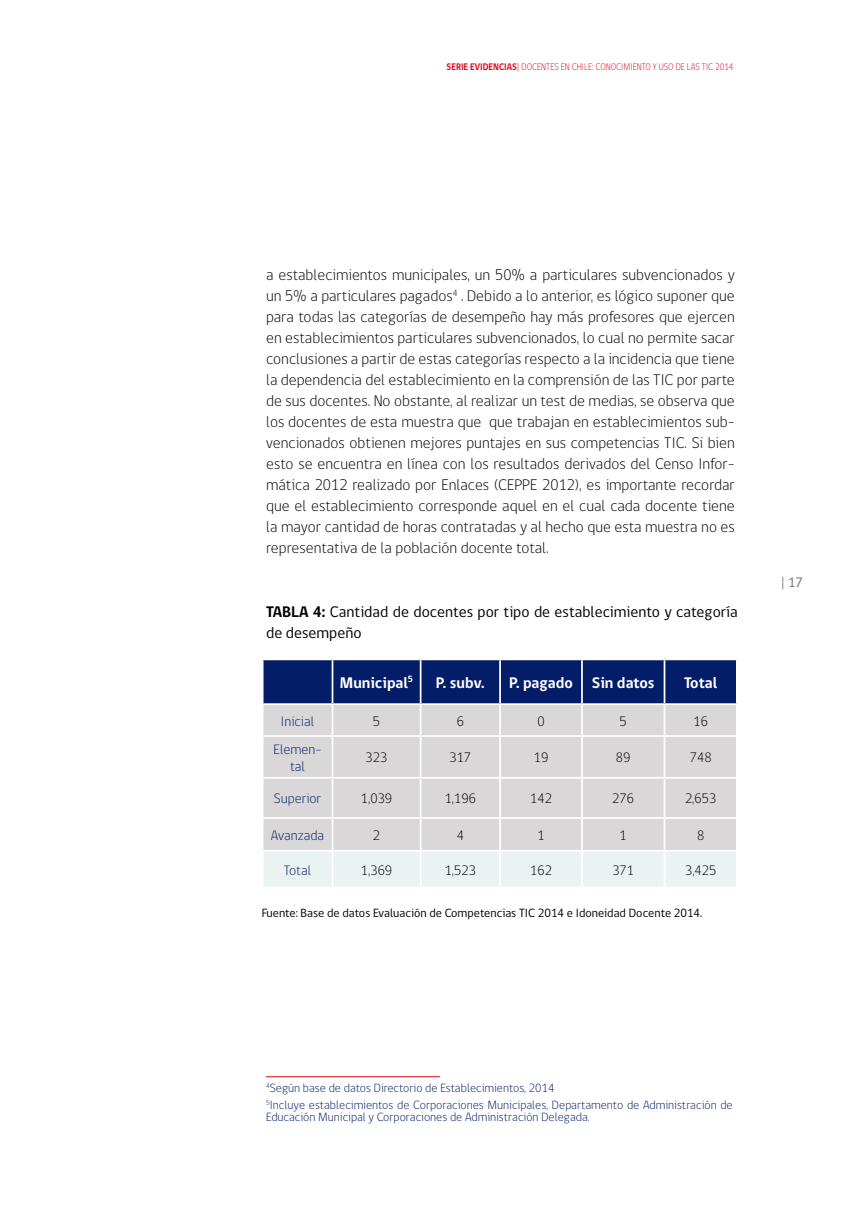
<style>
.page{position:relative;width:844px;height:1216px;background:#fff}
.page>*{position:absolute;margin:0;border:0;box-sizing:border-box;transform-origin:0 0}
.t1{font:300 15.75px/21px "gob CL";color:#000;text-align:justify}
.t2{font:15.75px/21px "gob CL";color:#000}
.t3{font:700 15.75px "gob CL";color:#fff}
.t4{font:300 14px "gob CL";color:#000}
.t5{font:300 14px/16.8px "gob CL";color:#031d68;text-align:center}
.t6{font:14px "gob CL";color:#706f6f}
.t7{font:300 12.25px/16.8px "gob CL";color:#031d68}
.t8{font:12.25px "gob CL";color:#000}
.t9{font:300 9.8px "gob CL";color:#d8091d;scale:.9 1}
.s1{font-weight:700}
</style>
<div class="page">
<div style="left:263px;top:660px;width:472px;height:43px;background:#031d68"></div>
<div style="left:263px;top:705px;width:472px;height:145px;background:#d9d7d8"></div>
<div style="left:264px;top:852px;width:471px;height:34px;background:#ebf2f2"></div>
<hr style="left:331px;top:660px;width:2px;height:43px;background:#fff">
<hr style="left:419px;top:660px;width:2px;height:43px;background:#fff">
<hr style="left:499px;top:660px;width:2px;height:43px;background:#fff">
<hr style="left:581px;top:660px;width:1px;height:43px;background:#fff">
<hr style="left:663px;top:660px;width:2px;height:43px;background:#fff">
<hr style="left:331px;top:705px;width:2px;height:30px;background:#fff">
<hr style="left:419px;top:705px;width:2px;height:30px;background:#fff">
<hr style="left:499px;top:705px;width:2px;height:30px;background:#fff">
<hr style="left:581px;top:705px;width:1px;height:30px;background:#fff">
<hr style="left:663px;top:705px;width:2px;height:30px;background:#fff">
<hr style="left:262px;top:735px;width:70px;height:2px;background:#fff">
<hr style="left:332px;top:735px;width:88px;height:2px;background:#fff">
<hr style="left:331px;top:737px;width:2px;height:40px;background:#fff">
<hr style="left:420px;top:735px;width:80px;height:2px;background:#fff">
<hr style="left:419px;top:737px;width:2px;height:40px;background:#fff">
<hr style="left:500px;top:735px;width:82px;height:2px;background:#fff">
<hr style="left:499px;top:737px;width:2px;height:40px;background:#fff">
<hr style="left:582px;top:735px;width:82px;height:2px;background:#fff">
<hr style="left:581px;top:737px;width:1px;height:40px;background:#fff">
<hr style="left:664px;top:735px;width:73px;height:2px;background:#fff">
<hr style="left:663px;top:737px;width:2px;height:40px;background:#fff">
<hr style="left:262px;top:777px;width:70px;height:1px;background:#fff">
<hr style="left:332px;top:777px;width:88px;height:1px;background:#fff">
<hr style="left:331px;top:778px;width:2px;height:39px;background:#fff">
<hr style="left:420px;top:777px;width:80px;height:1px;background:#fff">
<hr style="left:419px;top:778px;width:2px;height:39px;background:#fff">
<hr style="left:500px;top:777px;width:82px;height:1px;background:#fff">
<hr style="left:499px;top:778px;width:2px;height:39px;background:#fff">
<hr style="left:582px;top:777px;width:82px;height:1px;background:#fff">
<hr style="left:581px;top:778px;width:1px;height:39px;background:#fff">
<hr style="left:664px;top:777px;width:73px;height:1px;background:#fff">
<hr style="left:663px;top:778px;width:2px;height:39px;background:#fff">
<hr style="left:262px;top:817px;width:70px;height:1px;background:#fff">
<hr style="left:332px;top:817px;width:88px;height:1px;background:#fff">
<hr style="left:331px;top:818px;width:2px;height:32px;background:#fff">
<hr style="left:420px;top:817px;width:80px;height:1px;background:#fff">
<hr style="left:419px;top:818px;width:2px;height:32px;background:#fff">
<hr style="left:500px;top:817px;width:82px;height:1px;background:#fff">
<hr style="left:499px;top:818px;width:2px;height:32px;background:#fff">
<hr style="left:582px;top:817px;width:82px;height:1px;background:#fff">
<hr style="left:581px;top:818px;width:1px;height:32px;background:#fff">
<hr style="left:664px;top:817px;width:73px;height:1px;background:#fff">
<hr style="left:663px;top:818px;width:2px;height:32px;background:#fff">
<hr style="left:331px;top:851px;width:2px;height:35px;background:#fff">
<hr style="left:419px;top:851px;width:2px;height:35px;background:#fff">
<hr style="left:499px;top:851px;width:2px;height:35px;background:#fff">
<hr style="left:581px;top:851px;width:1px;height:35px;background:#fff">
<hr style="left:663px;top:851px;width:2px;height:35px;background:#fff">
<hr style="left:266px;top:1076px;width:174px;height:1px;background:#d8091d">
<p class="t9" style="left:446px;top:60px;width:320px"><span class="s1">SERIE EVIDENCIAS</span>| DOCENTES EN CHILE: CONOCIMIENTO Y USO DE LAS TIC 2014</p>
<p class="t1" style="left:266px;top:265px;width:470px">a establecimientos municipales, un 50% a particulares subvencionados y un 5% a particulares pagados<sup>4</sup> . Debido a lo anterior, es lógico suponer que para todas las categorías de desempeño hay más profesores que ejercen en establecimientos particulares subvencionados, lo cual no permite sacar conclusiones a partir de estas categorías respecto a la incidencia que tiene la dependencia del establecimiento en la comprensión de las TIC por parte de sus docentes. No obstante, al realizar un test de medias, se observa que los docentes de esta muestra que que trabajan en establecimientos sub&shy;vencionados obtienen mejores puntajes en sus competencias TIC. Si bien esto se encuentra en línea con los resultados derivados del Censo Infor&shy;mática 2012 realizado por Enlaces (CEPPE 2012), es importante recordar que el establecimiento corresponde aquel en el cual cada docente tiene la mayor cantidad de horas contratadas y al hecho que esta muestra no es representativa de la población docente total.</p>
<p class="t2" style="left:266px;top:601px;width:473px"><span class="s1">TABLA 4:</span> Cantidad de docentes por tipo de establecimiento y categoría de desempeño</p>
<p class="t3" style="left:340px;top:671px;width:75px">Municipal<sup>5</sup></p>
<p class="t3" style="left:436px;top:671px;width:50px">P. subv.</p>
<p class="t3" style="left:509px;top:671px;width:147px">P. pagado Sin datos</p>
<p class="t3" style="left:684px;top:671px;width:35px">Total</p>
<p class="t5" style="left:281px;top:712px;width:35px">Inicial</p>
<p class="t4" style="left:373px;top:711px;width:9px">5</p>
<p class="t4" style="left:456px;top:711px;width:9px">6</p>
<p class="t4" style="left:537px;top:711px;width:9px">0</p>
<p class="t4" style="left:619px;top:711px;width:9px">5</p>
<p class="t4" style="left:693px;top:711px;width:16px">16</p>
<p class="t5" style="left:273px;top:741px;width:50px">Elemen&shy;tal</p>
<p class="t4" style="left:365px;top:748px;width:23px">323</p>
<p class="t4" style="left:449px;top:748px;width:23px">317</p>
<p class="t4" style="left:533px;top:748px;width:16px">19</p>
<p class="t4" style="left:615px;top:748px;width:16px">89</p>
<p class="t4" style="left:689px;top:748px;width:23px">748</p>
<p class="t5" style="left:274px;top:790px;width:49px">Superior</p>
<p class="t4" style="left:361px;top:789px;width:33px">1,039</p>
<p class="t4" style="left:444px;top:789px;width:33px">1,196</p>
<p class="t4" style="left:530px;top:789px;width:23px">142</p>
<p class="t4" style="left:612px;top:789px;width:23px">276</p>
<p class="t4" style="left:684px;top:789px;width:33px">2,653</p>
<p class="t5" style="left:271px;top:827px;width:55px">Avanzada</p>
<p class="t4" style="left:373px;top:825px;width:9px">2</p>
<p class="t4" style="left:456px;top:825px;width:9px">4</p>
<p class="t4" style="left:537px;top:825px;width:9px">1</p>
<p class="t4" style="left:619px;top:825px;width:9px">1</p>
<p class="t4" style="left:696px;top:825px;width:9px">8</p>
<p class="t5" style="left:284px;top:861px;width:29px">Total</p>
<p class="t4" style="left:361px;top:860px;width:33px">1,369</p>
<p class="t4" style="left:444px;top:860px;width:33px">1,523</p>
<p class="t4" style="left:530px;top:860px;width:23px">162</p>
<p class="t4" style="left:612px;top:860px;width:23px">371</p>
<p class="t4" style="left:684px;top:860px;width:33px">3,425</p>
<p class="t8" style="left:262px;top:904px;width:442px">Fuente: Base de datos Evaluación de Competencias TIC 2014 e Idoneidad Docente 2014.</p>
<p class="t6" style="left:780px;top:572px;width:24px">| 17</p>
<p class="t7" style="left:266px;top:1079px;width:468px"><sup>4</sup>Según base de datos Directorio de Establecimientos, 2014<br><sup>5</sup>Incluye establecimientos de Corporaciones Municipales, Departamento de Administración de</p>
<p class="t7" style="left:266px;top:1108px;width:325px">Educación Municipal y Corporaciones de Administración Delegada.</p>
</div>
